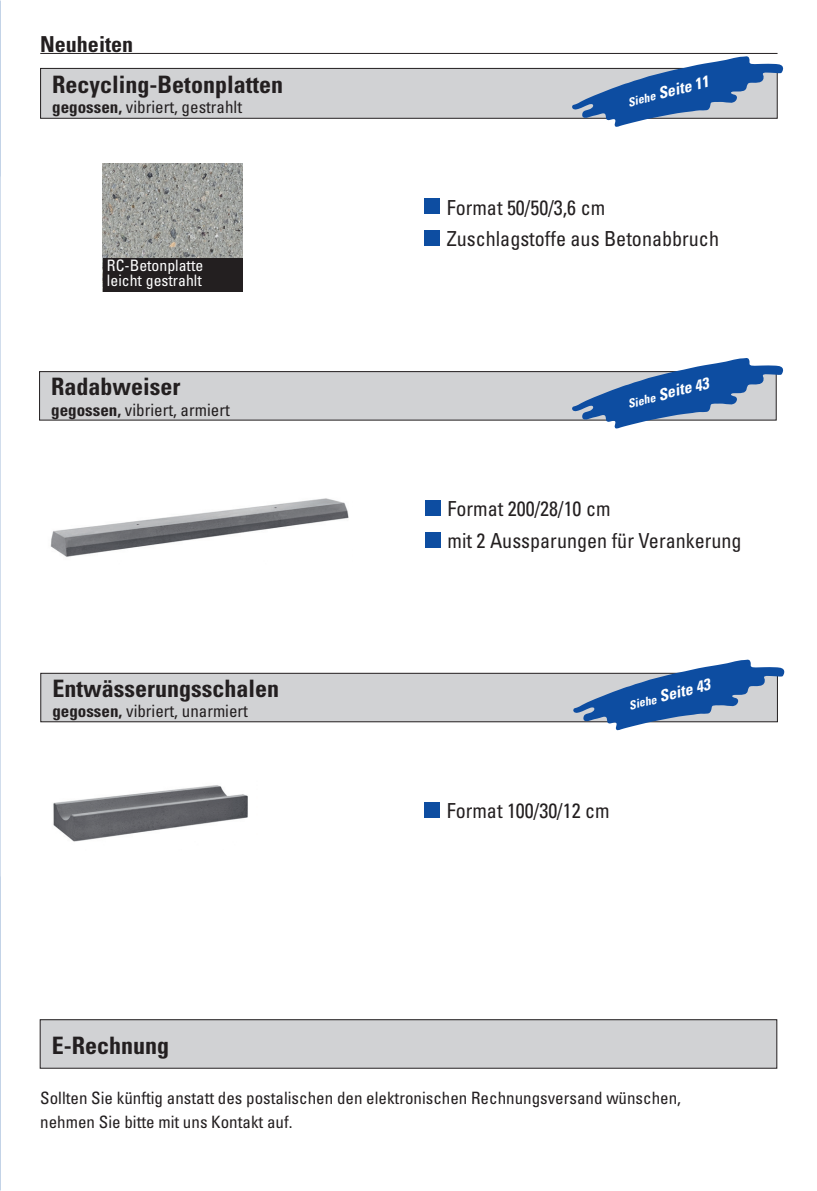
<style>
.page{position:relative;width:817px;height:1191px;background:#fff}
.page>*{position:absolute;margin:0;border:0;box-sizing:border-box;transform-origin:0 0}
.t1{font:700 condensed 24px "Univers";color:#231f20}
.t2{font:700 condensed 22px "Univers";color:#231f20}
.t3{font:condensed 20.8px/31.6px "Univers";color:#231f20}
.t4{font:condensed 17px/24px "Univers";color:#231f20}
.t5{font:italic 700 condensed 16px "Univers LT Std";color:#fff}
.t6{font:condensed 15.8px/15.8px "Univers";color:#fff}
.s1{font-weight:700}
.s2{font-size:12px}
</style>
<div class="page">
<div style="left:40px;top:371px;width:736px;height:49px;background:#d1d2d4"></div>
<div style="left:39px;top:371px;width:737px;height:49px;border:1px solid #231f20"></div>
<div style="left:41px;top:673px;width:736px;height:49px;background:#d1d2d4"></div>
<div style="left:40px;top:673px;width:737px;height:49px;border:1px solid #231f20"></div>
<div style="left:40px;top:1019px;width:736px;height:49px;background:#d1d2d4"></div>
<div style="left:40px;top:1019px;width:737px;height:49px;border:1px solid #231f20"></div>
<div style="left:41px;top:68px;width:736px;height:50px;background:#d1d2d4"></div>
<div style="left:40px;top:68px;width:737px;height:51px;border:1px solid #231f20"></div>
<hr style="left:40px;top:53px;width:737px;height:1px;background:#231f20">
<svg style="left:572px;top:56px;width:211px;height:71px"></svg>
<svg style="left:572px;top:358px;width:211px;height:70px"></svg>
<svg style="left:573px;top:659px;width:211px;height:71px"></svg>
<div style="left:424px;top:199px;width:15px;height:15px;background:#0d4da1"></div>
<div style="left:424px;top:230px;width:15px;height:15px;background:#0d4da1"></div>
<div style="left:425px;top:500px;width:15px;height:16px;background:#0d4da1"></div>
<div style="left:425px;top:532px;width:15px;height:15px;background:#0d4da1"></div>
<div style="left:424px;top:802px;width:15px;height:15px;background:#0d4da1"></div>
<img style="left:103px;top:163px;width:139px;height:95px">
<div style="left:103px;top:258px;width:139px;height:33px;background:#231f20"></div>
<img style="left:53px;top:785px;width:195px;height:57px">
<img style="left:50px;top:498px;width:299px;height:59px">
<p class="t2" style="left:40px;top:30px;width:94px">Neuheiten</p>
<h1 class="t1" style="left:52px;top:69px;width:232px">Recycling-Betonplatten</h1>
<p class="t4" style="left:52px;top:95px;width:191px"><span class="s1">gegossen,</span> vibriert, gestrahlt</p>
<p class="t6" style="left:107px;top:257px;width:98px">RC-Betonplatte leicht gestrahlt</p>
<h1 class="t1" style="left:51px;top:372px;width:131px">Radabweiser</h1>
<p class="t4" style="left:51px;top:397px;width:180px"><span class="s1">gegossen,</span> vibriert, armiert</p>
<h1 class="t1" style="left:52px;top:673px;width:228px">Entwässerungsschalen</h1>
<p class="t4" style="left:52px;top:699px;width:197px"><span class="s1">gegossen,</span> vibriert, unarmiert</p>
<h1 class="t1" style="left:52px;top:1030px;width:119px">E-Rechnung</h1>
<p class="t5" style="left:625px;top:91px;width:85px;rotate:-14deg"><span class="s2">Siehe</span> Seite 11</p>
<p class="t3" style="left:446px;top:191px;width:274px">Format 50/50/3,6 cm<br>Zuschlagstoffe aus Betonabbruch</p>
<p class="t5" style="left:625px;top:393px;width:85px;rotate:-14deg"><span class="s2">Siehe</span> Seite 43</p>
<p class="t3" style="left:447px;top:493px;width:295px">Format 200/28/10 cm<br>mit 2 Aussparungen für Verankerung</p>
<p class="t5" style="left:626px;top:695px;width:85px;rotate:-14deg"><span class="s2">Siehe</span> Seite 43</p>
<p class="t3" style="left:446px;top:794px;width:164px">Format 100/30/12 cm</p>
<p class="t4" style="left:40px;top:1086px;width:642px">Sollten Sie künftig anstatt des postalischen den elektronischen Rechnungsversand wünschen, nehmen Sie bitte mit uns Kontakt auf.</p>
</div>
